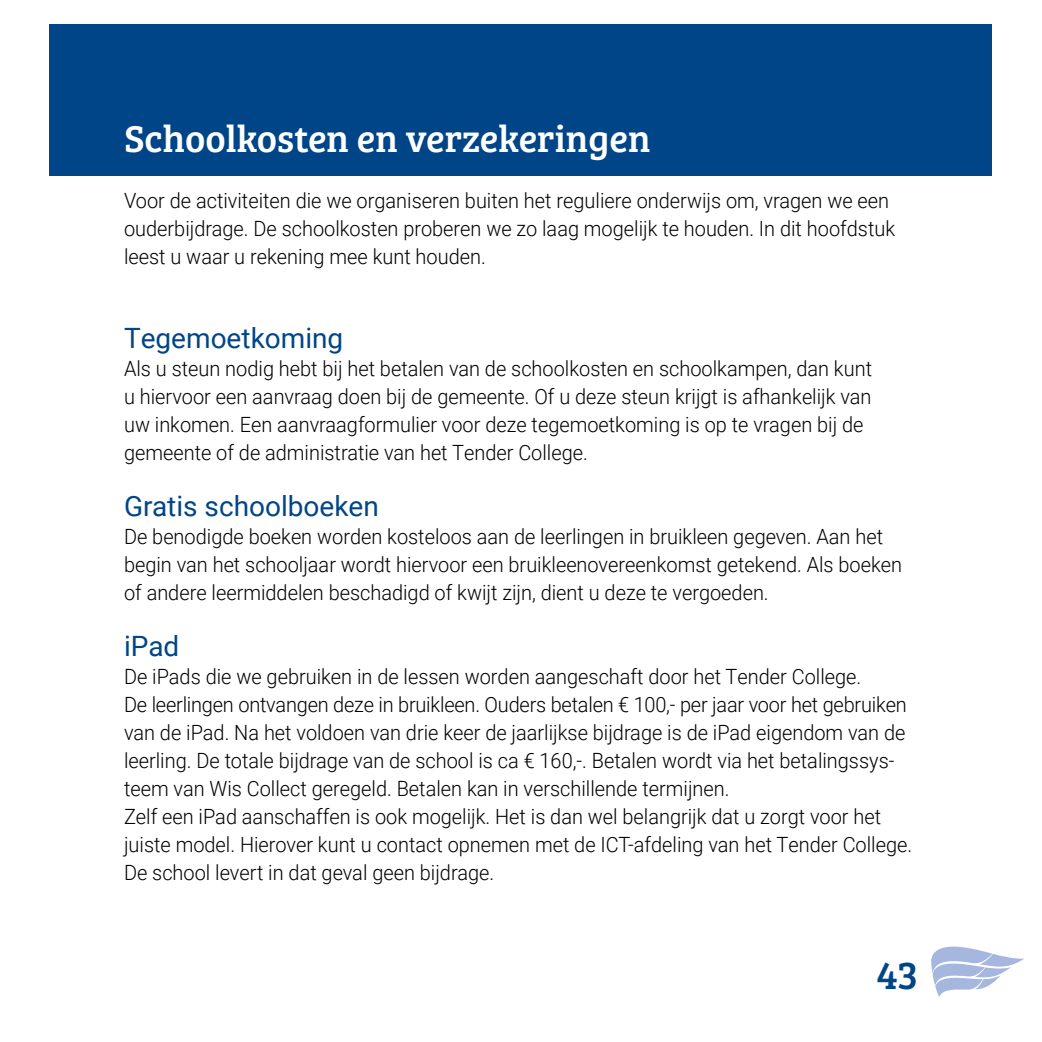
<style>
.page{position:relative;width:1042px;height:1042px;background:#fff}
.page>*{position:absolute;margin:0;border:0;box-sizing:border-box;transform-origin:0 0}
.t1{font:40.25px "Bree Serif";color:#004587}
.t2{font:38.5px "Bree Serif";color:#fff}
.t3{font:28px "Roboto";color:#004587}
.t4{font:300 21px/28px "Roboto";color:#000;scale:.95 1}
</style>
<div class="page">
<svg style="left:931px;top:946px;width:93px;height:51px"></svg>
<div style="left:50px;top:25px;width:942px;height:151px;background:#004587"></div>
<h2 class="t2" style="left:124px;top:110px;width:528px">Schoolkosten en verzekeringen</h2>
<p class="t4" style="left:124px;top:185px;width:813px">Voor de activiteiten die we organiseren buiten het reguliere onderwijs om, vragen we een ouderbijdrage. De schoolkosten proberen we zo laag mogelijk te houden. In dit hoofdstuk leest u waar u rekening mee kunt houden.</p>
<h3 class="t3" style="left:124px;top:318px;width:221px">Tegemoetkoming</h3>
<p class="t4" style="left:124px;top:353px;width:789px">Als u steun nodig hebt bij het betalen van de schoolkosten en schoolkampen, dan kunt u hiervoor een aanvraag doen bij de gemeente. Of u deze steun krijgt is afhankelijk van uw inkomen. Een aanvraagformulier voor deze tegemoetkoming is op te vragen bij de gemeente of de administratie van het Tender College.</p>
<h3 class="t3" style="left:124px;top:486px;width:256px">Gratis schoolboeken</h3>
<p class="t4" style="left:124px;top:521px;width:820px">De benodigde boeken worden kosteloos aan de leerlingen in bruikleen gegeven. Aan het begin van het schooljaar wordt hiervoor een bruikleenovereenkomst getekend. Als boeken of andere leermiddelen beschadigd of kwijt zijn, dient u deze te vergoeden.</p>
<h3 class="t3" style="left:124px;top:626px;width:57px">iPad</h3>
<p class="t4" style="left:124px;top:661px;width:831px">De iPads die we gebruiken in de lessen worden aangeschaft door het Tender College.<br>De leerlingen ontvangen deze in bruikleen. Ouders betalen € 100,- per jaar voor het gebruiken van de iPad. Na het voldoen van drie keer de jaarlijkse bijdrage is de iPad eigendom van de leerling. De totale bijdrage van de school is ca € 160,-. Betalen wordt via het betalingssys&shy;teem van Wis Collect geregeld. Betalen kan in verschillende termijnen.<br>Zelf een iPad aanschaffen is ook mogelijk. Het is dan wel belangrijk dat u zorgt voor het juiste model. Hierover kunt u contact opnemen met de ICT-afdeling van het Tender College.<br>De school levert in dat geval geen bijdrage.</p>
<h1 class="t1" style="left:876px;top:945px;width:43px">43</h1>
</div>
